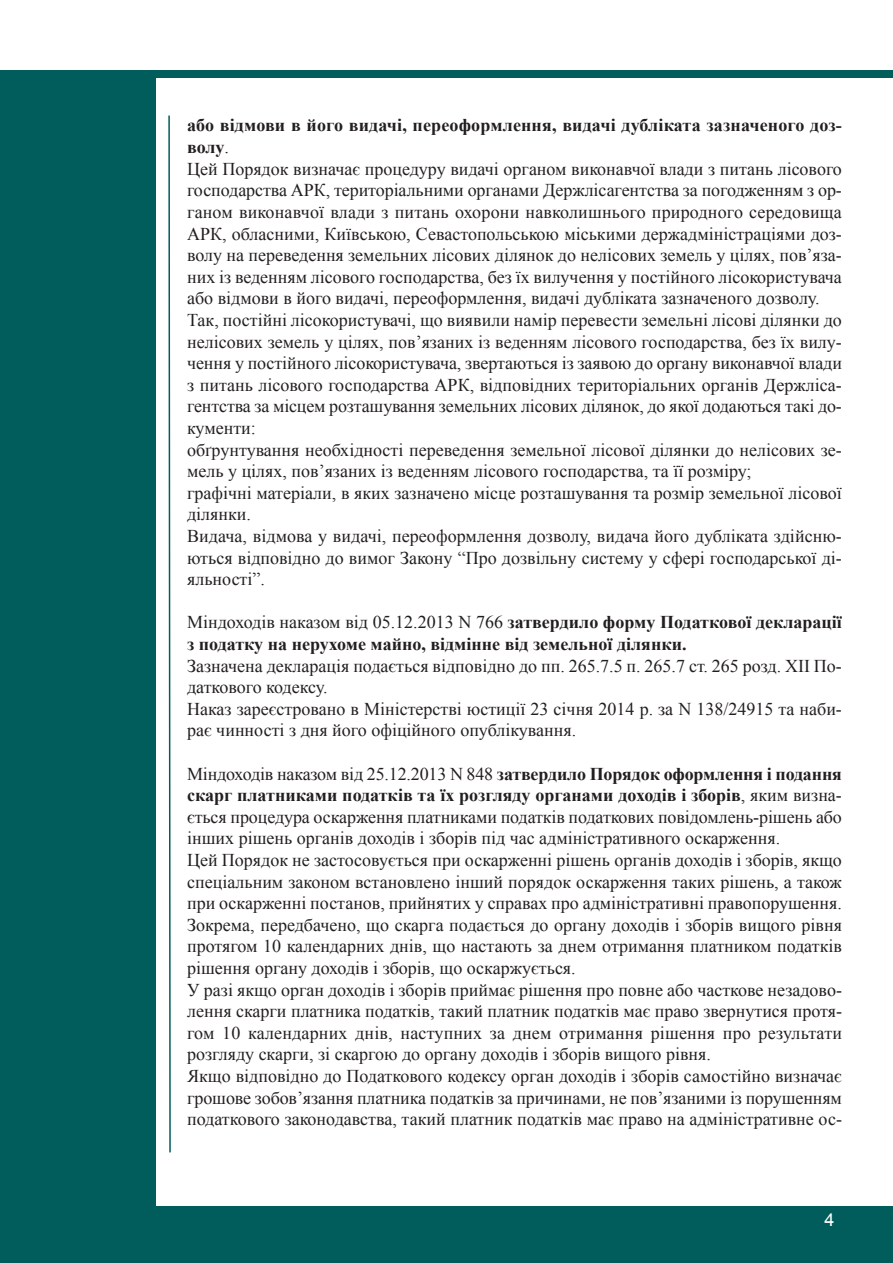
<style>
.page{position:relative;width:893px;height:1263px;background:#fff}
.page>*{position:absolute;margin:0;border:0;box-sizing:border-box;transform-origin:0 0}
.t1{font:18px/21.6px "Times New Roman";color:#231f20}
.t2{font:700 18px/21.3px "Times New Roman";color:#231f20}
.t3{font:18px "Arial";color:#fff}
.s1{font-weight:700}
.s2{font-weight:400}
</style>
<div class="page">
<div style="left:0;top:74px;width:155px;height:1189px;background:#005d5b"></div>
<div style="left:0;top:1206px;width:893px;height:57px;background:#005d5b"></div>
<div style="left:0;top:70px;width:893px;height:8px;background:#005d5b"></div>
<svg style="left:168px;top:115px;width:3px;height:1038px"></svg>
<p class="t1" style="left:187px;top:114px;width:656px"><span class="s1">або відмови в його видачі, переоформлення, видачі дубліката зазначеного доз&shy;волу</span>.<br>Цей Порядок визначає процедуру видачі органом виконавчої влади з питань лісового господарства АРК, територіальними органами Держлісагентства за погодженням з ор&shy;ганом виконавчої влади з питань охорони навколишнього природного середовища АРК, обласними, Київською, Севастопольською міськими держадміністраціями доз&shy;волу на переведення земельних лісових ділянок до нелісових земель у цілях, пов’яза&shy;них із веденням лісового господарства, без їх вилучення у постійного лісокористувача або відмови в його видачі, переоформлення, видачі дубліката зазначеного дозволу.<br>Так, постійні лісокористувачі, що виявили намір перевести земельні лісові ділянки до нелісових земель у цілях, пов’язаних із веденням лісового господарства, без їх вилу&shy;чення у постійного лісокористувача, звертаються із заявою до органу виконавчої влади з питань лісового господарства АРК, відповідних територіальних органів Держліса&shy;гентства за місцем розташування земельних лісових ділянок, до якої додаються такі до&shy;кументи:<br>обґрунтування необхідності переведення земельної лісової ділянки до нелісових зе&shy;мель у цілях, пов’язаних із веденням лісового господарства, та її розміру;<br>графічні матеріали, в яких зазначено місце розташування та розмір земельної лісової ділянки.<br>Видача, відмова у видачі, переоформлення дозволу, видача його дубліката здійсню&shy;ються відповідно до вимог Закону “Про дозвільну систему у сфері господарської ді&shy;яльності”.</p>
<p class="t2" style="left:187px;top:612px;width:656px"><span class="s2">Міндоходів наказом від 05.12.2013 N 766</span> затвердило форму Податкової декларації з податку на нерухоме майно, відмінне від земельної ділянки.</p>
<p class="t1" style="left:187px;top:655px;width:656px">Зазначена декларація подається відповідно до пп. 265.7.5 п. 265.7 ст. 265 розд. XII По&shy;даткового кодексу.<br>Наказ зареєстровано в Міністерстві юстиції 23 січня 2014 р. за N 138/24915 та наби&shy;рає чинності з дня його офіційного опублікування.</p>
<p class="t1" style="left:187px;top:763px;width:656px">Міндоходів наказом від 25.12.2013 N 848 <span class="s1">затвердило Порядок оформлення і подання скарг платниками податків та їх розгляду органами доходів і зборів</span>, яким визна&shy;ється процедура оскарження платниками податків податкових повідомлень-рішень або інших рішень органів доходів і зборів під час адміністративного оскарження.<br>Цей Порядок не застосовується при оскарженні рішень органів доходів і зборів, якщо спеціальним законом встановлено інший порядок оскарження таких рішень, а також при оскарженні постанов, прийнятих у справах про адміністративні правопорушення.<br>Зокрема, передбачено, що скарга подається до органу доходів і зборів вищого рівня протягом 10 календарних днів, що настають за днем отримання платником податків рішення органу доходів і зборів, що оскаржується.<br>У разі якщо орган доходів і зборів приймає рішення про повне або часткове незадово&shy;лення скарги платника податків, такий платник податків має право звернутися протя&shy;гом 10 календарних днів, наступних за днем отримання рішення про результати розгляду скарги, зі скаргою до органу доходів і зборів вищого рівня.<br>Якщо відповідно до Податкового кодексу орган доходів і зборів самостійно визначає грошове зобов’язання платника податків за причинами, не пов’язаними із порушенням податкового законодавства, такий платник податків має право на адміністративне ос-</p>
<p class="t3" style="left:824px;top:1209px;width:12px">4</p>
</div>
